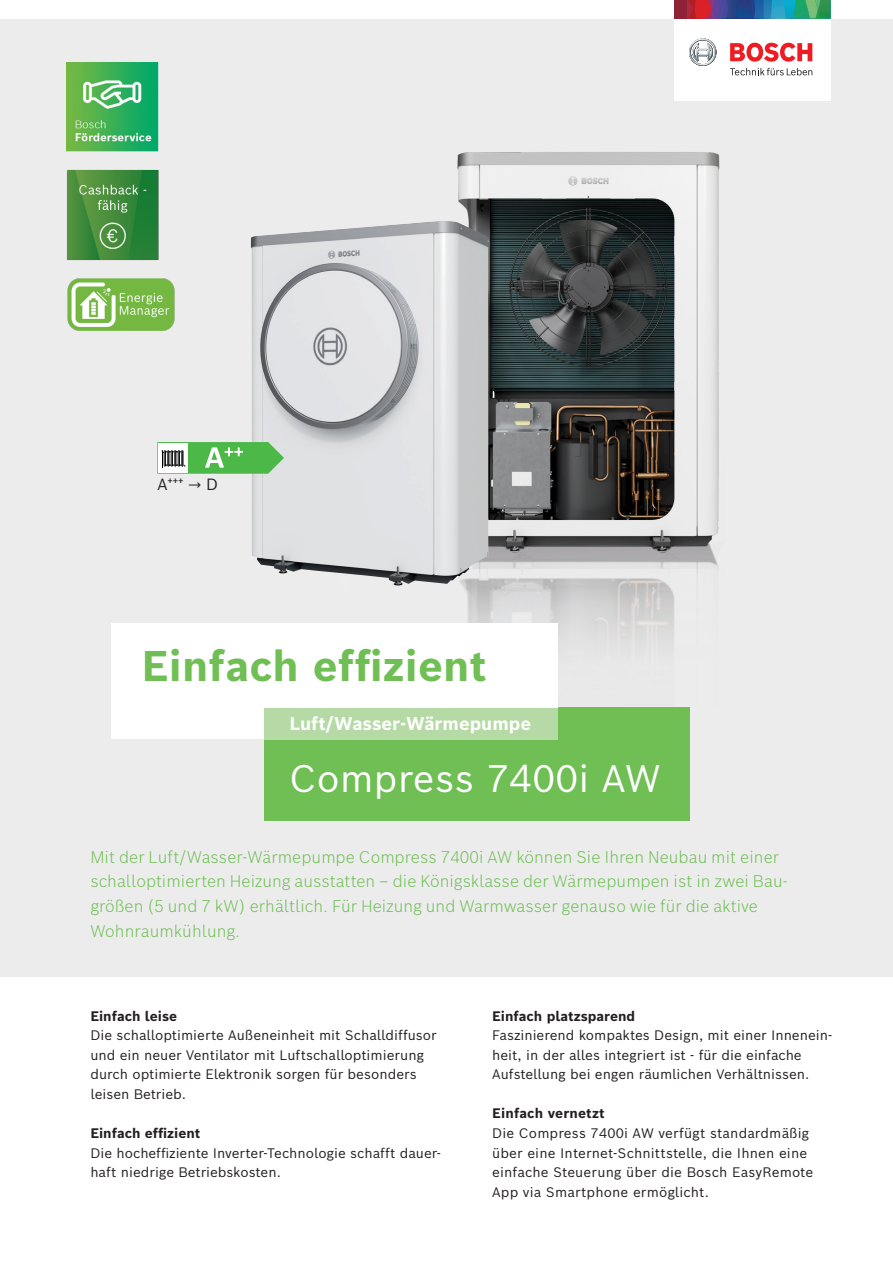
<style>
.page{position:relative;width:893px;height:1263px;background:#fff}
.page>*{position:absolute;margin:0;border:0;box-sizing:border-box;transform-origin:0 0}
._06_--_Head-Black_24{font:700 42px "Bosch Sans";letter-spacing:.005em;color:#6fbf54}
._06_--_Head-Black_24-2{font:37.5px "Bosch Sans";letter-spacing:.005em;color:#fff}
.t1{font:700 18px "Bosch Sans";color:#fff}
._04_--_Intro_11_6_Gr{font:300 16.5px/24.8px "Bosch Sans";letter-spacing:.005em;color:#6fbf54}
.t2{font:15.9px "Bosch Sans";color:#231f20}
._01_--_Copy_9_4_8_GL{font:13.5px/19.5px "Bosch Sans";color:#231f20}
._01_--_Copy_9_4_8_GL-2{font:700 13.5px "Bosch Sans";color:#231f20}
</style>
<div class="page">
<div style="left:0;top:18px;width:893px;height:959px;background:#ececed"></div>
<img style="left:457px;top:152px;width:263px;height:498px">
<div style="left:674px;top:0;width:156px;height:100px;background:#fff"></div>
<div style="left:674px;top:0;width:12px;height:18px;background:#8f2237"></div>
<svg style="left:686px;top:0;width:144px;height:18px;background:#4a6a80"></svg>
<svg style="left:689px;top:38px;width:28px;height:28px"></svg>
<svg style="left:730px;top:43px;width:82px;height:19px"></svg>
<svg style="left:730px;top:68px;width:82px;height:7px"></svg>
<div style="left:265px;top:708px;width:425px;height:113px;background:#6fbf54"></div>
<div style="left:112px;top:623px;width:446px;height:116px;background:#fff"></div>
<div style="left:265px;top:708px;width:293px;height:31px;background:#b5daa5"></div>
<img style="left:251px;top:221px;width:238px;height:365px">
<svg style="left:157px;top:442px;width:127px;height:32px;background:#7bc179"></svg>
<img style="left:66px;top:62px;width:93px;height:90px">
<img style="left:67px;top:278px;width:108px;height:53px">
<img style="left:67px;top:169px;width:92px;height:92px">
<p class="t2" style="left:157px;top:473px;width:62px">A<sup>+++</sup> → D</p>
<p class="_06_--_Head-Black_24" style="left:141px;top:638px;width:347px">Einfach effizient</p>
<p class="t1" style="left:289px;top:711px;width:243px">Luft/Wasser-Wärmepumpe</p>
<p class="_06_--_Head-Black_24-2" style="left:289px;top:753px;width:373px">Compress 7400i AW</p>
<p class="_04_--_Intro_11_6_Gr" style="left:90px;top:844px;width:699px">Mit der Luft/Wasser-Wärmepumpe Compress 7400i AW können Sie Ihren Neubau mit einer schalloptimierten Heizung ausstatten – die Königsklasse der Wärmepumpen ist in zwei Bau&shy;größen (5 und 7 kW) erhältlich. Für Heizung und Warmwasser genauso wie für die aktive Wohnraumkühlung.</p>
<p class="_01_--_Copy_9_4_8_GL-2" style="left:90px;top:1007px;width:88px">Einfach leise</p>
<p class="_01_--_Copy_9_4_8_GL" style="left:90px;top:1025px;width:348px">Die schalloptimierte Außeneinheit mit Schalldiffusor und ein neuer Ventilator mit Luftschalloptimierung durch optimierte Elektronik sorgen für besonders leisen Betrieb.</p>
<p class="_01_--_Copy_9_4_8_GL-2" style="left:90px;top:1124px;width:112px">Einfach effizient</p>
<p class="_01_--_Copy_9_4_8_GL" style="left:90px;top:1142px;width:352px">Die hocheffiziente Inverter-Technologie schafft dauer&shy;haft niedrige Betriebskosten.</p>
<p class="_01_--_Copy_9_4_8_GL-2" style="left:492px;top:1007px;width:144px">Einfach platzsparend</p>
<p class="_01_--_Copy_9_4_8_GL" style="left:492px;top:1025px;width:341px">Faszinierend kompaktes Design, mit einer Innenein&shy;heit, in der alles integriert ist - für die einfache<br>Aufstellung bei engen räumlichen Verhältnissen.</p>
<p class="_01_--_Copy_9_4_8_GL-2" style="left:492px;top:1104px;width:114px">Einfach vernetzt</p>
<p class="_01_--_Copy_9_4_8_GL" style="left:492px;top:1123px;width:322px">Die Compress 7400i AW verfügt standardmäßig über eine Internet-Schnittstelle, die Ihnen eine einfache Steuerung über die Bosch EasyRemote App via Smartphone ermöglicht.</p>
</div>
